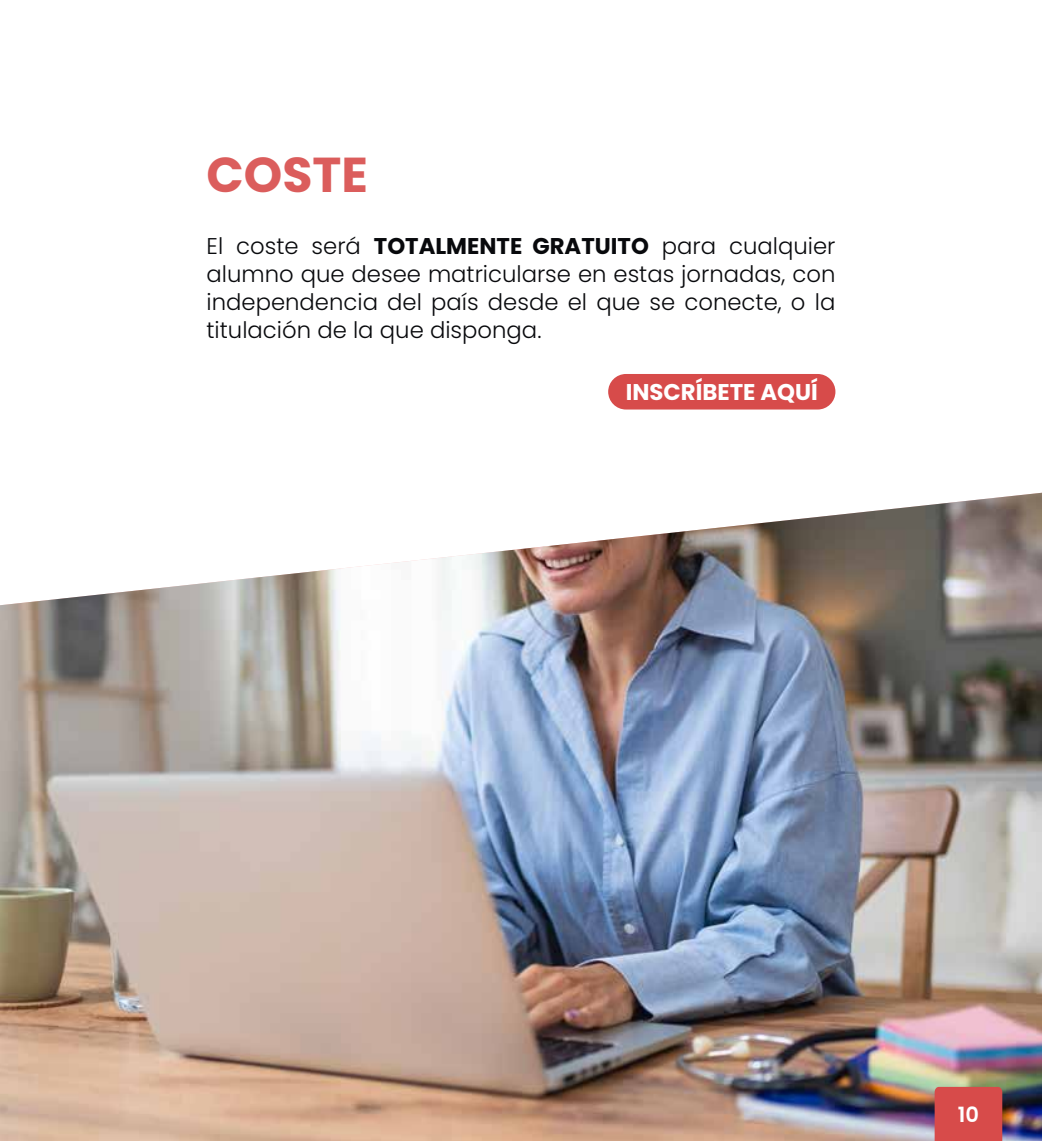
<style>
.page{position:relative;width:1042px;height:1141px;background:#fff}
.page>*{position:absolute;margin:0;border:0;box-sizing:border-box;transform-origin:0 0}
.t1{font:700 49px "Poppins";color:#db5d5c}
.t2{font:300 22.75px/28px "Poppins";color:#08090c;text-align:justify}
.t3{font:700 22.75px "Poppins";color:#fff}
.t4{font:600 21px "Poppins";color:#fff}
.s1{font-weight:700}
</style>
<div class="page">
<img style="left:0;top:493px;width:1042px;height:648px">
<div style="left:934px;top:1087px;width:68px;height:54px;background:#d74b4a"></div>
<div style="left:608px;top:374px;width:227px;height:36px;background:#d74b4a;border-radius:18px"></div>
<h1 class="t1" style="left:207px;top:146px;width:163px">COSTE</h1>
<p class="t2" style="left:207px;top:232px;width:630px">El coste será <span class="s1">TOTALMENTE GRATUITO</span> para cualquier alumno que desee matricularse en estas jornadas, con independencia del país desde el que se conecte, o la titulación de la que disponga.</p>
<p class="t3" style="left:626px;top:379px;width:194px">INSCRÍBETE AQUÍ</p>
<p class="t4" style="left:958px;top:1102px;width:23px">10</p>
</div>
